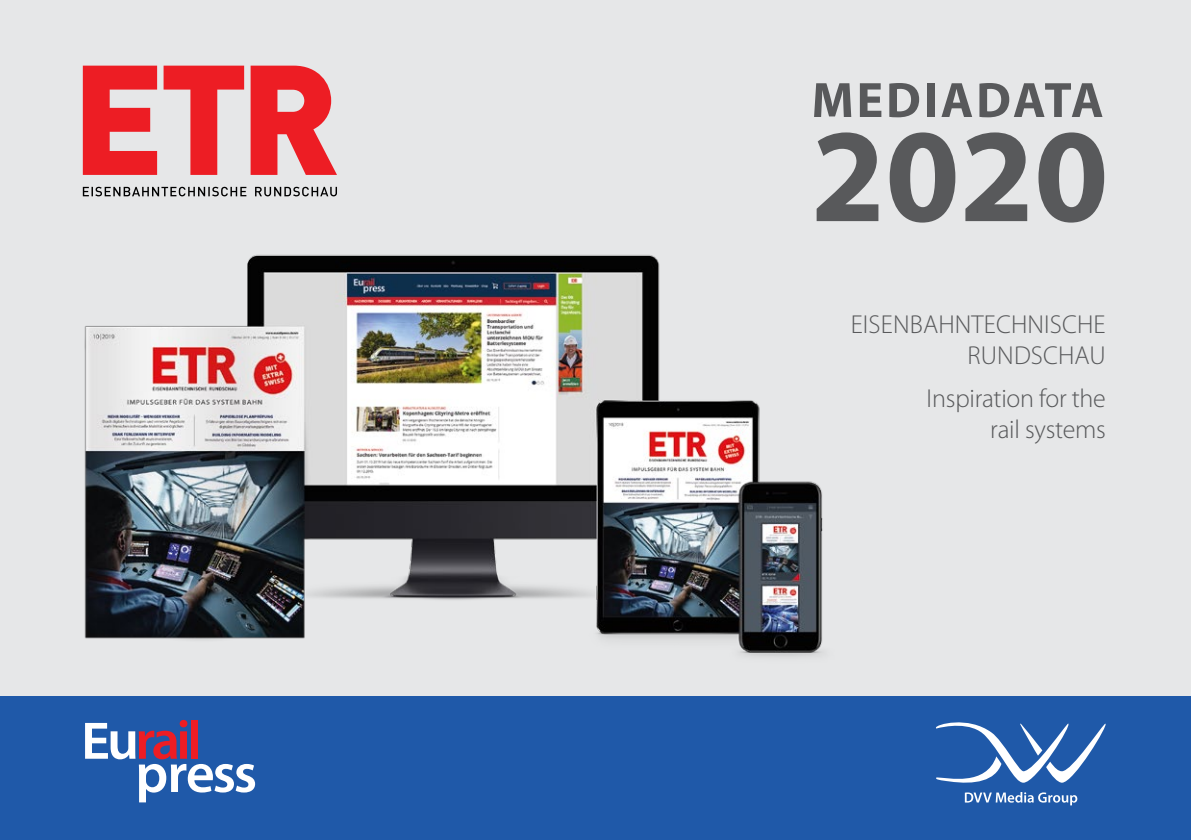
<style>
.page{position:relative;width:1191px;height:840px;background:#fff}
.page>*{position:absolute;margin:0;border:0;box-sizing:border-box;transform-origin:0 0}
.t1{font:700 134px "Myriad Pro";color:#58595b}
.t2{font:700 50px "Myriad Pro";letter-spacing:.055em;color:#58595b}
.t3{font:300 26px/31.2px "Myriad Pro";letter-spacing:.005em;color:#58595b;text-align:right}
</style>
<div class="page">
<div style="left:0;top:0;width:1191px;height:709px;background:#e6e7e8"></div>
<div style="left:0;top:696px;width:1191px;height:143px;background:#1f59a9"></div>
<svg style="left:936px;top:722px;width:170px;height:83px"></svg>
<svg style="left:83px;top:66px;width:249px;height:57px"></svg>
<img style="left:82px;top:123px;width:741px;height:678px">
<h2 class="t2" style="left:811px;top:67px;width:294px">MEDIADATA</h2>
<h1 class="t1" style="left:811px;top:88px;width:299px">2020</h1>
<p class="t3" style="left:850px;top:309px;width:256px">EISENBAHNTECHNISCHE<br>RUNDSCHAU</p>
<p class="t3" style="left:926px;top:383px;width:181px">I NSPIRATION FOR THE<br>RAIL SYSTEMS</p>
</div>
